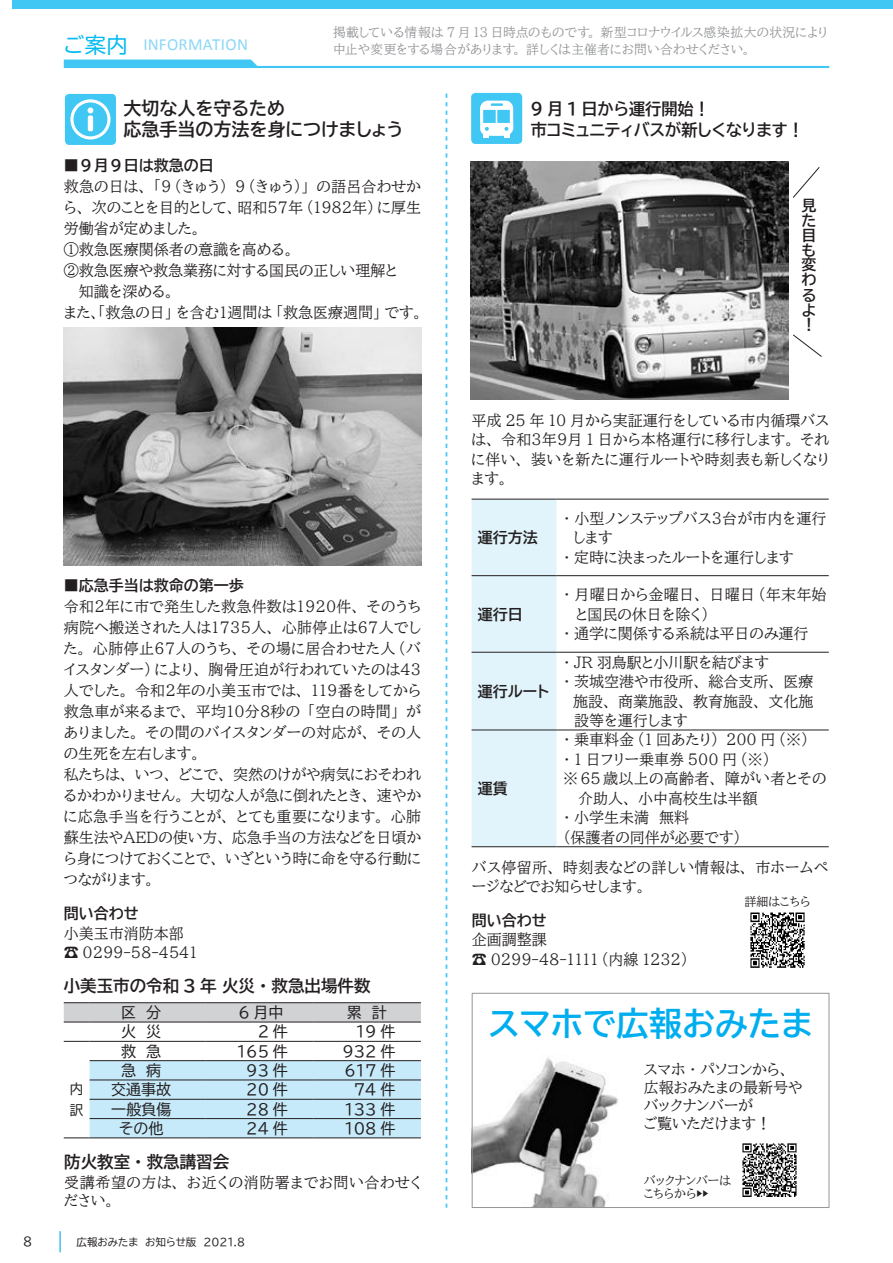
<style>
.page{position:relative;width:893px;height:1263px;background:#fff}
.page>*{position:absolute;margin:0;border:0;box-sizing:border-box;transform-origin:0 0}
.t1{font:33px "BIZ UDP Gothic Bold";color:#00aeef}
.t2{font:18px/21px "BIZ UDP Gothic Bold";color:#231f20}
.t3{font:16.95px "Calibri";letter-spacing:.015em;color:#8dd7f7}
.t4{font:16.5px/21px "BIZ UDP Gothic Bold";color:#231f20}
.t5{font:15px/21px "BIZ UDP Mincho Medium";color:#231f20}
.t6{font:15px "BIZ UDP Gothic";color:#231f20}
.t7{font:15px/19.5px "BIZ UDP Mincho Medium";letter-spacing:.03em;color:#231f20}
.t8{font:15px/15px "BIZ UDP Gothic Bold";color:#231f20;text-align:justify}
.t9{font:15px/18px "BIZ UDP Mincho Medium";letter-spacing:.04em;color:#231f20}
.t10{font:15px "BIZ UD Gothic Bold";color:#231f20}
.t11{font:15px "BIZ UDP Mincho Medium";letter-spacing:.025em;color:#231f20}
.t12{font:13.5px/21px "BIZ UDP Gothic";color:#231f20}
.t13{font:12.75px/17px "BIZ UDP Mincho Medium";letter-spacing:.015em;color:#939598}
.t14{font:12px/13.5px "BIZ UDP Mincho Medium";color:#231f20}
.t15{font:12px "BIZ UDP Gothic";color:#231f20}
.t16{font:10.5px "BIZ UDP Gothic";color:#231f20}
.s1{font-family:"BIZ UDP Gothic";font-size:21.3px;color:#00baf1}
</style>
<div class="page">
<svg style="left:64px;top:60px;width:765px;height:8px"></svg>
<div style="left:13px;top:0;width:880px;height:9px;background:#40c7f4"></div>
<svg style="left:60px;top:1231px;width:1px;height:21px"></svg>
<svg style="left:446px;top:94px;width:1px;height:1114px"></svg>
<div style="left:65px;top:94px;width:51px;height:51px;background:#40c7f4;border-radius:4px"></div>
<svg style="left:70px;top:99px;width:41px;height:40px"></svg>
<div style="left:88px;top:115px;width:5px;height:16px;background:#fff;border-radius:2px"></div>
<div style="left:472px;top:500px;width:85px;height:346px;background:#e1f4fc"></div>
<hr style="left:472px;top:499px;width:85px;height:1px;background:#231f20">
<hr style="left:557px;top:499px;width:272px;height:1px;background:#231f20">
<hr style="left:472px;top:575px;width:85px;height:1px;background:#231f20">
<hr style="left:557px;top:575px;width:272px;height:1px;background:#231f20">
<hr style="left:472px;top:652px;width:85px;height:1px;background:#231f20">
<hr style="left:557px;top:652px;width:272px;height:1px;background:#231f20">
<hr style="left:472px;top:730px;width:85px;height:1px;background:#231f20">
<hr style="left:557px;top:730px;width:272px;height:1px;background:#231f20">
<hr style="left:472px;top:846px;width:85px;height:1px;background:#231f20">
<hr style="left:557px;top:846px;width:272px;height:1px;background:#231f20">
<div style="left:471px;top:93px;width:51px;height:51px;background:#40c7f4;border-radius:4px"></div>
<svg style="left:64px;top:1002px;width:357px;height:21px;background:#c4c4c6"></svg>
<hr style="left:90px;top:1022px;width:116px;height:1px;background:#231f20">
<hr style="left:206px;top:1022px;width:107px;height:1px;background:#231f20">
<hr style="left:313px;top:1022px;width:108px;height:1px;background:#231f20">
<svg style="left:64px;top:1041px;width:26px;height:1px"></svg>
<hr style="left:90px;top:1041px;width:116px;height:1px;background:#231f20">
<hr style="left:206px;top:1041px;width:107px;height:1px;background:#231f20">
<hr style="left:313px;top:1041px;width:108px;height:1px;background:#231f20">
<hr style="left:206px;top:1060px;width:107px;height:1px;background:#231f20">
<hr style="left:313px;top:1060px;width:108px;height:1px;background:#231f20">
<hr style="left:90px;top:1060px;width:116px;height:1px;background:#231f20">
<svg style="left:64px;top:1061px;width:357px;height:78px;background:#c2e1ef"></svg>
<hr style="left:90px;top:1138px;width:116px;height:1px;background:#231f20">
<img style="left:64px;top:327px;width:357px;height:238px">
<img style="left:471px;top:162px;width:318px;height:238px">
<img style="left:750px;top:912px;width:55px;height:56px">
<svg style="left:793px;top:167px;width:27px;height:31px"></svg>
<svg style="left:793px;top:335px;width:29px;height:22px"></svg>
<img style="left:474px;top:1057px;width:144px;height:149px">
<img style="left:742px;top:1143px;width:55px;height:54px">
<div style="left:472px;top:993px;width:357px;height:215px;border:1px solid #939598"></div>
<svg style="left:480px;top:101px;width:33px;height:37px"></svg>
<p class="t3" style="left:64px;top:34px;width:186px"><span class="s1">ご案内</span> INFORMATION</p>
<p class="t13" style="left:333px;top:23px;width:496px">掲載している情報は 7 月 13 日時点のものです。新型コロナウイルス感染拡大の状況により中止や変更をする場合があります。詳しくは主催者にお問い合わせください。</p>
<p class="t2" style="left:123px;top:98px;width:282px">大切な人を守るため<br>応急手当の方法を身につけましょう</p>
<p class="t10" style="left:64px;top:158px;width:152px">■９月９日は救急の日</p>
<p class="t5" style="left:64px;top:176px;width:359px">救急の日は、「９（きゅう）９（きゅう）」の語呂合わせか</p>
<p class="t5" style="left:64px;top:197px;width:359px">ら、次のことを目的として、昭和５７年（１９８２年）に厚生</p>
<p class="t5" style="left:64px;top:218px;width:139px">労働省が定めました。</p>
<p class="t5" style="left:64px;top:239px;width:231px">①救急医療関係者の意識を高める。</p>
<p class="t5" style="left:64px;top:260px;width:335px">②救急医療や救急業務に対する国民の正しい理解と</p>
<p class="t5" style="left:79px;top:281px;width:97px">知識を深める。</p>
<p class="t5" style="left:64px;top:302px;width:360px">また、「救急の日」を含む１週間は「救急医療週間」です。</p>
<p class="t10" style="left:64px;top:578px;width:181px">■応急手当は救命の第一歩</p>
<p class="t5" style="left:64px;top:596px;width:359px">令和２年に市で発生した救急件数は１９２０件、そのうち病院へ搬送された人は１７３５人、心肺停止は６７人でした。心肺停止６７人のうち、その場に居合わせた人（バイスタンダー）により、胸骨圧迫が行われていたのは４３人でした。令和２年の小美玉市では、１１９番をしてから救急車が来るまで、平均１０分８秒の「空白の時間」がありました。その間のバイスタンダーの対応が、その人の生死を左右します。<br>私たちは、いつ、どこで、突然のけがや病気におそわれるかわかりません。大切な人が急に倒れたとき、速やかに応急手当を行うことが、とても重要になります。心肺蘇生法やＡＥＤの使い方、応急手当の方法などを日頃から身につけておくことで、いざという時に命を守る行動につながります。</p>
<p class="t8" style="left:64px;top:906px;width:76px">問い合わせ</p>
<p class="t5" style="left:64px;top:923px;width:135px;line-height:19.5px">小美玉市消防本部☎ 0299-58-4541</p>
<p class="t4" style="left:64px;top:975px;width:308px">小美玉市の令和 3 年 火災・救急出場件数</p>
<p class="t12" style="left:70px;top:1078px;width:15px">内訳</p>
<p class="t6" style="left:121px;top:1005px;width:42px">区　分</p>
<p class="t6" style="left:238px;top:1005px;width:47px">6 月中</p>
<p class="t6" style="left:347px;top:1005px;width:42px">累　計</p>
<p class="t6" style="left:121px;top:1024px;width:42px">火　災</p>
<p class="t6" style="left:258px;top:1024px;width:32px">2件</p>
<p class="t6" style="left:356px;top:1024px;width:41px">19 件</p>
<p class="t6" style="left:121px;top:1043px;width:42px">救　急</p>
<p class="t6" style="left:237px;top:1043px;width:52px">165 件</p>
<p class="t6" style="left:342px;top:1043px;width:54px">932 件</p>
<p class="t6" style="left:121px;top:1063px;width:42px">急　病</p>
<p class="t6" style="left:246px;top:1063px;width:43px">93 件</p>
<p class="t6" style="left:344px;top:1063px;width:52px">617 件</p>
<p class="t6" style="left:111px;top:1082px;width:61px">交通事故</p>
<p class="t6" style="left:246px;top:1082px;width:43px">20 件</p>
<p class="t6" style="left:354px;top:1082px;width:43px">74 件</p>
<p class="t6" style="left:111px;top:1101px;width:61px">一般負傷</p>
<p class="t6" style="left:246px;top:1101px;width:43px">28 件</p>
<p class="t6" style="left:344px;top:1101px;width:52px">133 件</p>
<p class="t6" style="left:119px;top:1121px;width:46px">その他</p>
<p class="t6" style="left:246px;top:1121px;width:43px">24 件</p>
<p class="t6" style="left:344px;top:1121px;width:52px">108 件</p>
<p class="t4" style="left:64px;top:1151px;width:166px">防火教室・救急講習会</p>
<p class="t9" style="left:64px;top:1173px;width:359px">受講希望の方は、お近くの消防署までお問い合わせください。</p>
<p class="t15" style="left:23px;top:1236px;width:11px">8</p>
<p class="t16" style="left:77px;top:1236px;width:170px">広報おみたま　お知らせ版　2021.8</p>
<p class="t4" style="left:531px;top:98px;width:275px">9 月 1 日から運行開始！<br>市コミュニティバスが新しくなります！</p>
<p class="t8" style="left:802px;top:197px;width:16px">見た目も変わるよ！</p>
<p class="t5" style="left:472px;top:410px;width:359px;line-height:19.5px;text-align:justify">平成 25 年 10 月から実証運行をしている市内循環バスは、令和３年９月 1 日から本格運行に移行します。それに伴い、装いを新たに運行ルートや時刻表も新しくなります。</p>
<p class="t8" style="left:478px;top:530px;width:61px">運行方法</p>
<p class="t8" style="left:478px;top:606px;width:46px">運行日</p>
<p class="t8" style="left:478px;top:684px;width:73px">運行ルート</p>
<p class="t8" style="left:478px;top:781px;width:31px">運賃</p>
<p class="t5" style="left:563px;top:508px;width:265px;line-height:19.5px">・小型ノンステップバス３台が市内を運行　します<br>・定時に決まったルートを運行します</p>
<p class="t5" style="left:563px;top:585px;width:265px;line-height:19.5px">・月曜日から金曜日、日曜日（年末年始　と国民の休日を除く）<br>・通学に関係する系統は平日のみ運行</p>
<p class="t5" style="left:563px;top:651px;width:207px">・ JR 羽鳥駅と小川駅を結びます</p>
<p class="t5" style="left:563px;top:671px;width:252px">・茨城空港や市役所、総合支所、医療</p>
<p class="t5" style="left:573px;top:690px;width:241px">施設、商業施設、教育施設、文化施</p>
<p class="t5" style="left:574px;top:710px;width:115px">設等を運行します</p>
<p class="t5" style="left:563px;top:729px;width:247px">・乗車料金（1 回あたり） 200 円（※）</p>
<p class="t5" style="left:563px;top:749px;width:209px">・ 1 日フリー乗車券 500 円（※）</p>
<p class="t11" style="left:563px;top:771px;width:265px">※65歳以上の高齢者、障がい者とその</p>
<p class="t5" style="left:578px;top:788px;width:181px">介助人、小中高校生は半額</p>
<p class="t5" style="left:563px;top:807px;width:128px">・小学生未満　無料</p>
<p class="t5" style="left:563px;top:827px;width:179px">（保護者の同伴が必要です）</p>
<p class="t7" style="left:472px;top:857px;width:358px">バス停留所、時刻表などの詳しい情報は、市ホームページなどでお知らせします。</p>
<p class="t14" style="left:744px;top:895px;width:67px">詳細はこちら</p>
<p class="t8" style="left:472px;top:913px;width:76px">問い合わせ</p>
<p class="t5" style="left:472px;top:930px;width:218px;line-height:19.5px">企画調整課<br>☎ 0299-48-1111 （内線 1232）</p>
<h1 class="t1" style="left:488px;top:1007px;width:326px">スマホで広報おみたま</h1>
<p class="t5" style="left:644px;top:1060px;width:160px;line-height:18px">スマホ・パソコンから、広報おみたまの最新号やバックナンバーが<br>ご覧いただけます！</p>
<p class="t14" style="left:644px;top:1173px;width:89px">バックナンバーはこちらから▶▶</p>
</div>
